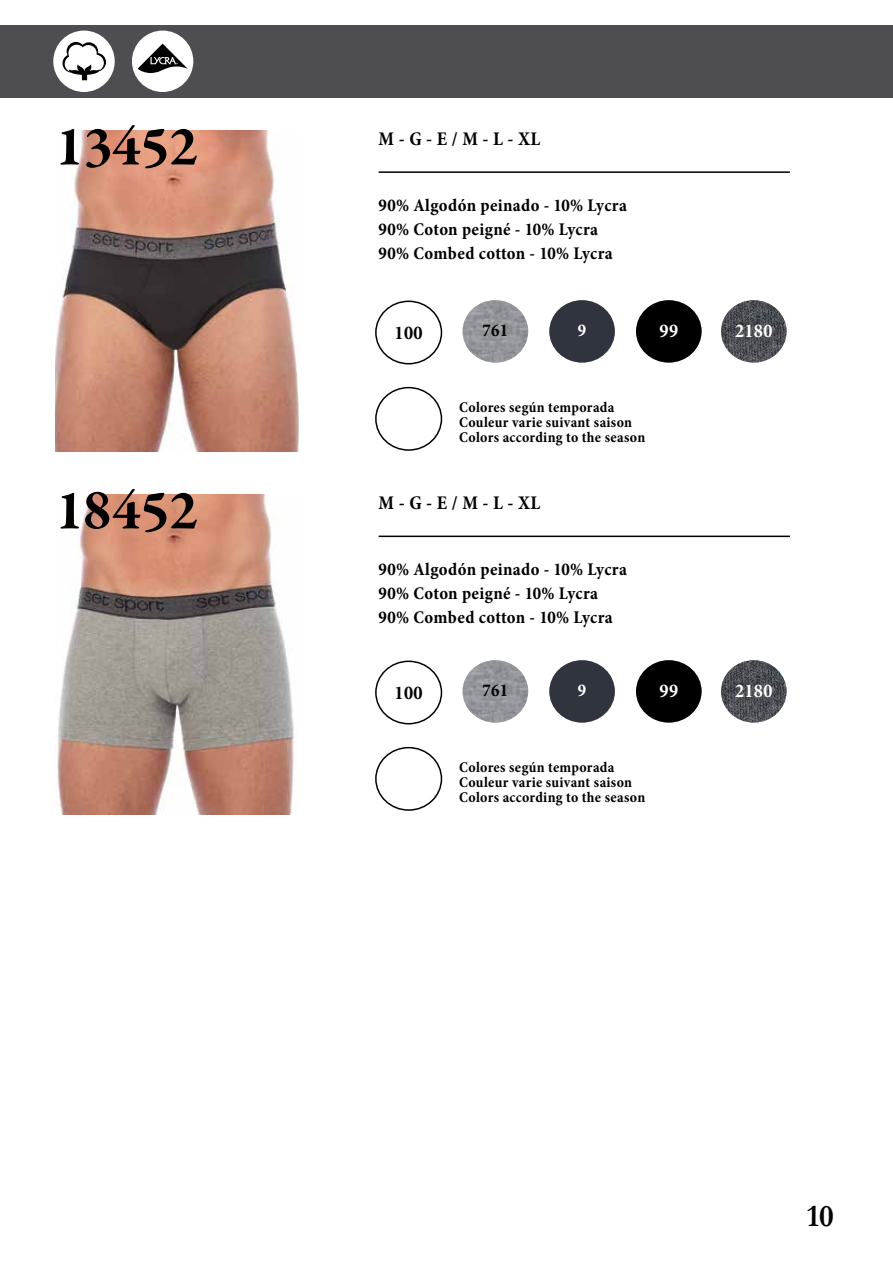
<style>
.page{position:relative;width:893px;height:1263px;background:#fff}
.page>*{position:absolute;margin:0;border:0;box-sizing:border-box;transform-origin:0 0}
.t1{font:700 57px "Garamond Premr Pro";color:#000}
.t2{font:700 31.5px "Garamond";color:#000}
.t3{font:700 condensed 19.5px "Minion Pro";letter-spacing:.02em;color:#000}
.t4{font:700 condensed 19.5px "Minion Pro";letter-spacing:.02em;color:#fff}
.t5{font:700 condensed 18px/24px "Minion Pro";letter-spacing:.02em;color:#000}
.t6{font:700 condensed 18px "Minion Pro";color:#fff}
.t7{font:700 condensed 15px/15px "Minion Pro";letter-spacing:.02em;color:#000}
</style>
<div class="page">
<div style="left:0;top:25px;width:893px;height:73px;background:#4e4d52"></div>
<div style="left:132px;top:31px;width:61px;height:61px;background:#fff;border-radius:50%"></div>
<svg style="left:138px;top:44px;width:50px;height:29px"></svg>
<div style="left:53px;top:31px;width:62px;height:61px;background:#fff;border-radius:50%"></div>
<svg style="left:63px;top:42px;width:43px;height:38px"></svg>
<img style="left:55px;top:131px;width:243px;height:320px">
<img style="left:55px;top:494px;width:240px;height:321px">
<hr style="left:379px;top:171px;width:411px;height:2px;background:#000">
<hr style="left:379px;top:536px;width:411px;height:1px;background:#000">
<img style="left:376px;top:301px;width:65px;height:63px">
<div style="left:375px;top:301px;width:67px;height:63px;border:2px solid #000;border-radius:50%"></div>
<img style="left:376px;top:663px;width:65px;height:61px">
<div style="left:375px;top:660px;width:67px;height:64px;border:2px solid #000;border-radius:50%"></div>
<img style="left:376px;top:388px;width:65px;height:62px">
<div style="left:375px;top:387px;width:67px;height:64px;border:2px solid #000;border-radius:50%"></div>
<img style="left:376px;top:748px;width:65px;height:62px">
<div style="left:375px;top:747px;width:67px;height:64px;border:2px solid #000;border-radius:50%"></div>
<img style="left:463px;top:300px;width:65px;height:63px">
<img style="left:463px;top:660px;width:65px;height:63px">
<img style="left:549px;top:300px;width:66px;height:63px">
<img style="left:549px;top:660px;width:66px;height:63px">
<img style="left:636px;top:300px;width:66px;height:63px">
<img style="left:721px;top:300px;width:66px;height:63px">
<img style="left:721px;top:660px;width:66px;height:63px">
<img style="left:636px;top:660px;width:66px;height:63px">
<h1 class="t1" style="left:55px;top:111px;width:145px">13452</h1>
<h1 class="t1" style="left:55px;top:475px;width:145px">18452</h1>
<p class="t3" style="left:379px;top:125px;width:163px">M - G - E / M - L - XL</p>
<p class="t5" style="left:379px;top:193px;width:250px">90% Algodón peinado - 10% Lycra<br>90% Coton peigné - 10% Lycra<br>90% Combed cotton - 10% Lycra</p>
<p class="t3" style="left:395px;top:319px;width:30px">100</p>
<p class="t5" style="left:482px;top:318px;width:27px">761</p>
<p class="t6" style="left:578px;top:318px;width:10px">9</p>
<p class="t4" style="left:659px;top:318px;width:20px">99</p>
<p class="t4" style="left:735px;top:318px;width:39px">2180</p>
<p class="t7" style="left:459px;top:399px;width:188px">Colores según temporada<br>Couleur varie suivant saison<br>Colors according to the season</p>
<p class="t3" style="left:379px;top:490px;width:163px">M - G - E / M - L - XL</p>
<p class="t5" style="left:379px;top:557px;width:250px">90% Algodón peinado - 10% Lycra<br>90% Coton peigné - 10% Lycra<br>90% Combed cotton - 10% Lycra</p>
<p class="t3" style="left:395px;top:679px;width:30px">100</p>
<p class="t5" style="left:482px;top:678px;width:27px">761</p>
<p class="t6" style="left:578px;top:678px;width:10px">9</p>
<p class="t4" style="left:659px;top:678px;width:20px">99</p>
<p class="t4" style="left:735px;top:678px;width:39px">2180</p>
<p class="t7" style="left:459px;top:759px;width:188px">Colores según temporada<br>Couleur varie suivant saison<br>Colors according to the season</p>
<h2 class="t2" style="left:807px;top:1197px;width:29px">10</h2>
</div>
